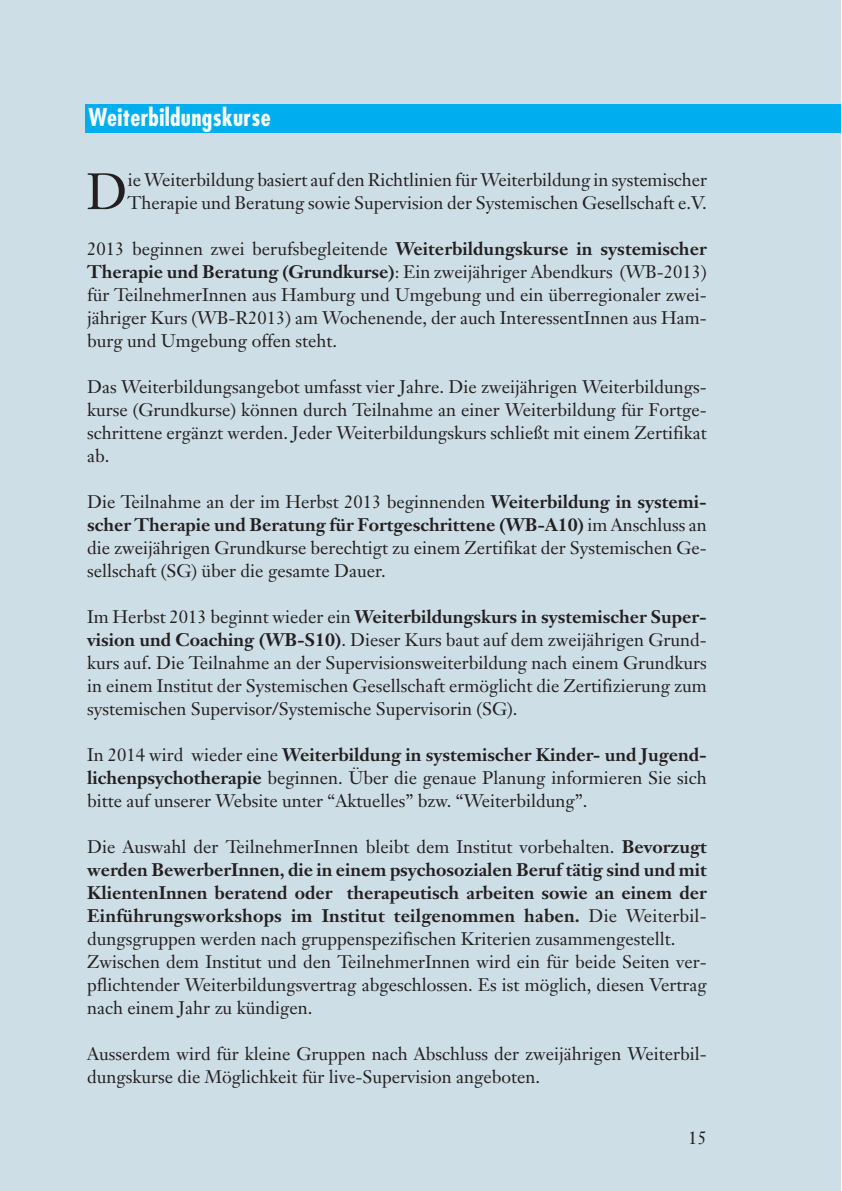
<style>
.page{position:relative;width:842px;height:1191px;background:#fff}
.page>*{position:absolute;margin:0;border:0;box-sizing:border-box;transform-origin:0 0}
.t1{font:50.2px "Janson Text";color:#231f20}
.t2{font:700 condensed 24px "Futura";letter-spacing:.015em;color:#fff}
.t3{font:18px/23px "Janson Text";color:#231f20;text-align:justify}
.s1{font-weight:700}
</style>
<div class="page">
<div style="left:0;top:1px;width:840px;height:1190px;background:#cedee7"></div>
<div style="left:85px;top:104px;width:755px;height:28px;background:#00aeef"></div>
<h2 class="t2" style="left:88px;top:101px;width:184px">Weiterbildungskurse</h2>
<h1 class="t1" style="left:86px;top:160px;width:43px">D</h1>
<p class="t3" style="left:128px;top:168px;width:581px">ie Weiterbildung basiert auf den Richtlinien für Weiterbildung in systemischer<br>Therapie und Beratung sowie Supervision der Systemischen Gesellschaft e.V.</p>
<p class="t3" style="left:87px;top:237px;width:621px">2013 beginnen zwei berufsbegleitende <span class="s1">Weiterbildungskurse in systemischer Therapie und Beratung (Grundkurse)</span>: Ein zweijähriger Abendkurs (WB-2013) für TeilnehmerInnen aus Hamburg und Umgebung und ein überregionaler zwei&shy;jähriger Kurs (WB-R2013) am Wochenende, der auch InteressentInnen aus Ham&shy;burg und Umgebung offen steht.</p>
<p class="t3" style="left:87px;top:375px;width:621px">Das Weiterbildungsangebot umfasst vier Jahre. Die zweijährigen Weiterbildungs&shy;kurse (Grundkurse) können durch Teilnahme an einer Weiterbildung für Fortge&shy;schrittene ergänzt werden. Jeder Weiterbildungskurs schließt mit einem Zertifikat ab.</p>
<p class="t3" style="left:87px;top:490px;width:621px">Die Teilnahme an der im Herbst 2013 beginnenden <span class="s1">Weiterbildung in systemi&shy;scher Therapie und Beratung für Fortgeschrittene (WB-A10)</span> im Anschluss an die zweijährigen Grundkurse berechtigt zu einem Zertifikat der Systemischen Ge&shy;sellschaft (SG) über die gesamte Dauer.</p>
<p class="t3" style="left:87px;top:605px;width:621px">Im Herbst 2013 beginnt wieder ein <span class="s1">Weiterbildungskurs in systemischer Super&shy;vision und Coaching (WB-S10)</span>. Dieser Kurs baut auf dem zweijährigen Grund&shy;kurs auf. Die Teilnahme an der Supervisionsweiterbildung nach einem Grundkurs in einem Institut der Systemischen Gesellschaft ermöglicht die Zertifizierung zum systemischen Supervisor/Systemische Supervisorin (SG).</p>
<p class="t3" style="left:87px;top:743px;width:621px">In 2014 wird wieder eine <span class="s1">Weiterbildung in systemischer Kinder- und Jugend&shy;lichenpsychotherapie</span> beginnen. Über die genaue Planung informieren Sie sich bitte auf unserer Website unter “Aktuelles” bzw. “Weiterbildung”.</p>
<p class="t3" style="left:87px;top:835px;width:621px;text-align:left">Die Auswahl der TeilnehmerInnen bleibt dem Institut vorbehalten. <span class="s1">Bevorzugt werden BewerberInnen, die in einem psychosozialen Beruf tätig sind und mit KlientenInnen beratend oder therapeutisch arbeiten sowie an einem der Einführungsworkshops im Institut teilgenommen haben.</span> Die Weiterbil&shy;dungsgruppen werden nach gruppenspezifischen Kriterien zusammengestellt.<br>Zwischen dem Institut und den TeilnehmerInnen wird ein für beide Seiten ver&shy;pflichtender Weiterbildungsvertrag abgeschlossen. Es ist möglich, diesen Vertrag nach einem Jahr zu kündigen.</p>
<p class="t3" style="left:87px;top:1042px;width:621px">Ausserdem wird für kleine Gruppen nach Abschluss der zweijährigen Weiterbil&shy;dungskurse die Möglichkeit für live-Supervision angeboten.</p>
<p class="t3" style="left:688px;top:1126px;width:20px">15</p>
</div>
